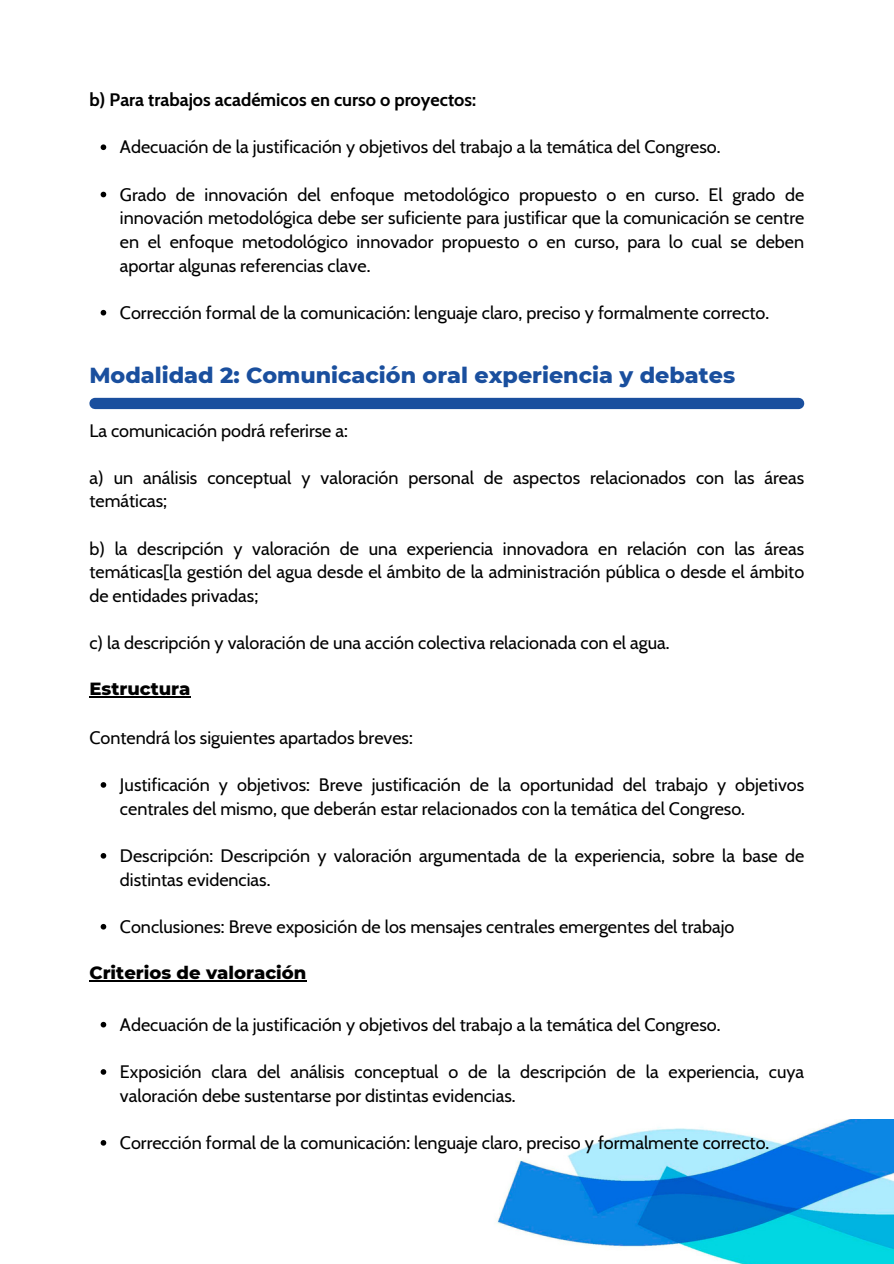
<style>
.page{position:relative;width:894px;height:1264px;background:#fff}
.page>*{position:absolute;margin:0;border:0;box-sizing:border-box;transform-origin:0 0}
.t1{font:800 22.2px "Montserrat";color:#1a4f9e}
.t2{font:18px/23.7px "Cabin";color:#000}
.t3{font:700 18px "Cabin";color:#000}
.t4{font:800 18px "Montserrat";color:#000}
</style>
<div class="page">
<img style="left:497px;top:1119px;width:396px;height:144px">
<svg style="left:101px;top:144px;width:5px;height:6px"></svg>
<svg style="left:101px;top:192px;width:5px;height:5px"></svg>
<svg style="left:101px;top:310px;width:5px;height:5px"></svg>
<hr style="left:89px;top:696px;width:101px;height:1px;background:#000">
<svg style="left:101px;top:782px;width:5px;height:5px"></svg>
<svg style="left:101px;top:853px;width:5px;height:5px"></svg>
<svg style="left:101px;top:923px;width:5px;height:6px"></svg>
<hr style="left:89px;top:980px;width:217px;height:1px;background:#000">
<svg style="left:101px;top:1021px;width:5px;height:6px"></svg>
<svg style="left:101px;top:1069px;width:5px;height:5px"></svg>
<svg style="left:101px;top:1140px;width:5px;height:5px"></svg>
<div style="left:95px;top:398px;width:703px;height:11px;background:#1a4f9e"></div>
<p class="t3" style="left:89px;top:89px;width:388px">b) Para trabajos académicos en curso o proyectos:</p>
<p class="t2" style="left:120px;top:135px;width:601px">Adecuación de la justificación y objetivos del trabajo a la temática del Congreso.</p>
<p class="t2" style="left:120px;top:182px;width:685px;text-align:justify">Grado de innovación del enfoque metodológico propuesto o en curso. El grado de innovación metodológica debe ser suficiente para justificar que la comunicación se centre en el enfoque metodológico innovador propuesto o en curso, para lo cual se deben aportar algunas referencias clave.</p>
<h1 class="t2" style="left:120px;top:300px;width:650px">Corrección formal de la comunicación: lenguaje claro, preciso y formalmente correcto.</h1>
<p class="t1" style="left:89px;top:362px;width:647px">Modalidad 2: Comunicación oral experiencia y debates</p>
<p class="t2" style="left:89px;top:418px;width:260px">La comunicación podrá referirse a:</p>
<p class="t2" style="left:89px;top:465px;width:716px">a) un análisis conceptual y valoración personal de aspectos relacionados con las áreas temáticas;</p>
<p class="t2" style="left:89px;top:536px;width:716px;text-align:justify">b) la descripción y valoración de una experiencia innovadora en relación con las áreas temáticas[la gestión del agua desde el ámbito de la administración pública o desde el ámbito de entidades privadas;</p>
<p class="t2" style="left:89px;top:631px;width:581px">c) la descripción y valoración de una acción colectiva relacionada con el agua.</p>
<h2 class="t4" style="left:89px;top:678px;width:103px">Estructura</h2>
<p class="t2" style="left:89px;top:725px;width:325px">Contendrá los siguientes apartados breves:</p>
<p class="t2" style="left:120px;top:772px;width:685px">Justificación y objetivos: Breve justificación de la oportunidad del trabajo y objetivos centrales del mismo, que deberán estar relacionados con la temática del Congreso.</p>
<p class="t2" style="left:120px;top:843px;width:685px">Descripción: Descripción y valoración argumentada de la experiencia, sobre la base de distintas evidencias.</p>
<p class="t2" style="left:120px;top:914px;width:615px">Conclusiones: Breve exposición de los mensajes centrales emergentes del trabajo</p>
<h2 class="t4" style="left:89px;top:961px;width:218px">Criterios de valoración</h2>
<p class="t2" style="left:120px;top:1012px;width:601px">Adecuación de la justificación y objetivos del trabajo a la temática del Congreso.</p>
<p class="t2" style="left:120px;top:1059px;width:685px">Exposición clara del análisis conceptual o de la descripción de la experiencia, cuya valoración debe sustentarse por distintas evidencias.</p>
<p class="t2" style="left:120px;top:1130px;width:650px">Corrección formal de la comunicación: lenguaje claro, preciso y formalmente correcto.</p>
</div>
